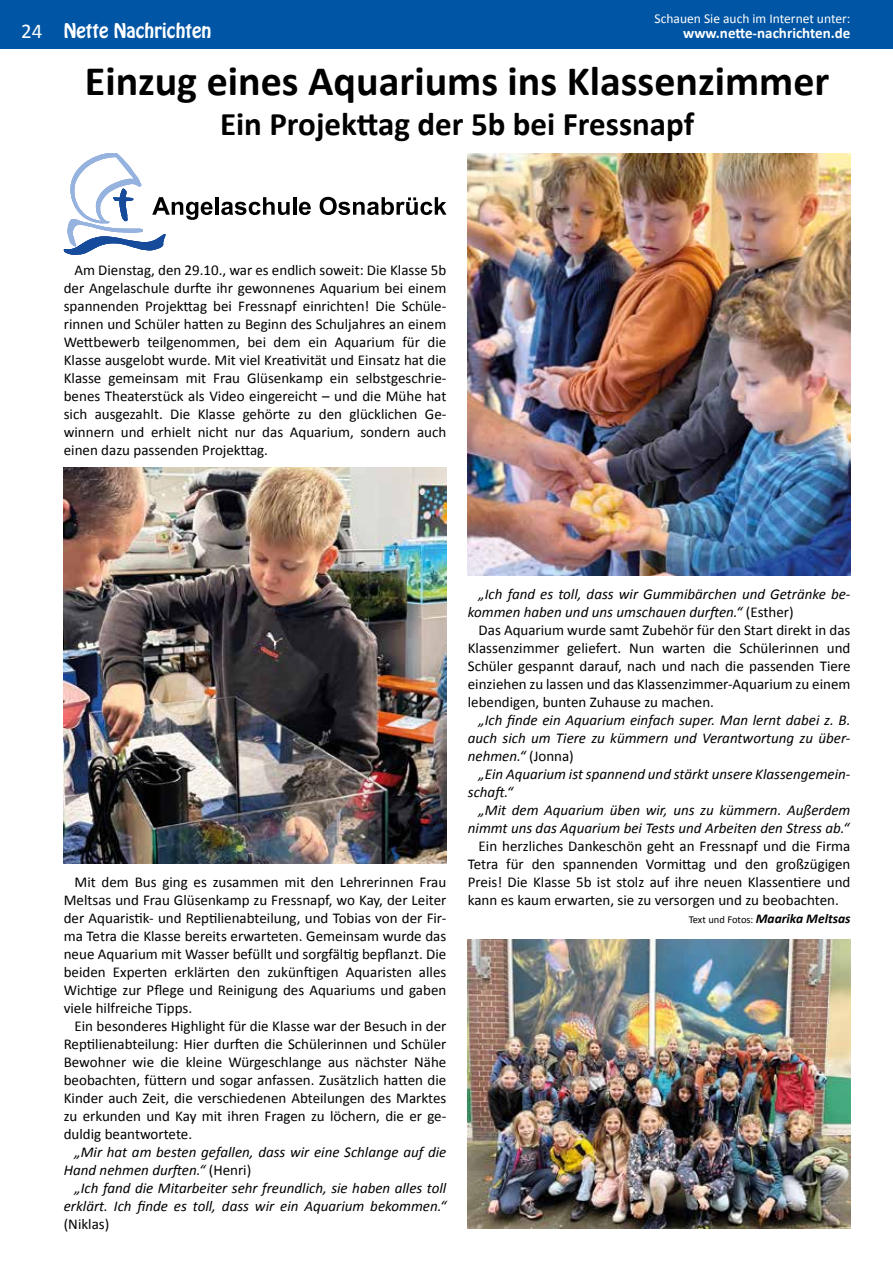
<style>
.page{position:relative;width:893px;height:1263px;background:#fff}
.page>*{position:absolute;margin:0;border:0;box-sizing:border-box;transform-origin:0 0}
.t1{font:700 42px "Calibri";color:#000}
.t2{font:700 33px "Calibri";color:#000}
.t3{font:18px "Hobo Std";color:#fff}
.t4{font:15px/18px "Calibri";color:#000;text-align:justify}
.t5{font:italic 15px/18px "Calibri";color:#000}
.t6{font:700 15px "Calibri";color:#fff}
.t7{font:13.5px "Calibri";color:#fff}
.t8{font:italic 700 13.5px "Calibri";color:#000}
.s1{font-family:"Calibri";font-size:21px}
.s2{font-style:normal}
.s3{font-weight:400;font-style:normal;font-size:10.5px}
</style>
<div class="page">
<div style="left:0;top:0;width:893px;height:49px;background:#0056a4"></div>
<svg style="left:64px;top:153px;width:149px;height:102px"></svg>
<hr style="left:215px;top:197px;width:4px;height:18px;background:#000">
<svg style="left:221px;top:197px;width:69px;height:18px"></svg>
<hr style="left:293px;top:197px;width:3px;height:18px;background:#000">
<svg style="left:299px;top:202px;width:12px;height:13px"></svg>
<svg style="left:320px;top:197px;width:126px;height:18px"></svg>
<img style="left:64px;top:468px;width:382px;height:395px">
<img style="left:468px;top:153px;width:382px;height:422px">
<img style="left:468px;top:940px;width:382px;height:289px">
<p class="t7" style="left:655px;top:10px;width:197px">Schauen Sie auch im Internet unter:</p>
<p class="t6" style="left:683px;top:23px;width:169px">www.nette-nachrichten.de</p>
<h1 class="t1" style="left:85px;top:54px;width:746px">Einzug eines Aquariums ins Klassenzimmer</h1>
<h2 class="t2" style="left:220px;top:103px;width:476px">Ein Projekttag der 5b bei Fressnapf</h2>
<p class="t3" style="left:21px;top:18px;width:192px"><span class="s1">24</span> Nette Nachrichten</p>
<p class="t4" style="left:64px;top:260px;width:384px;text-indent:11px">Am Dienstag, den 29.10., war es endlich soweit: Die Klasse 5b der Angelaschule durfte ihr gewonnenes Aquarium bei einem spannenden Projekttag bei Fressnapf einrichten! Die Schüle&shy;rinnen und Schüler hatten zu Beginn des Schuljahres an einem Wettbewerb teilgenommen, bei dem ein Aquarium für die Klasse ausgelobt wurde. Mit viel Kreativität und Einsatz hat die Klasse gemeinsam mit Frau Glüsenkamp ein selbstgeschrie&shy;benes Theaterstück als Video eingereicht – und die Mühe hat sich ausgezahlt. Die Klasse gehörte zu den glücklichen Ge&shy;winnern und erhielt nicht nur das Aquarium, sondern auch einen dazu passenden Projekttag.</p>
<p class="t4" style="left:64px;top:872px;width:384px;text-indent:11px">Mit dem Bus ging es zusammen mit den Lehrerinnen Frau Meltsas und Frau Glüsenkamp zu Fressnapf, wo Kay, der Leiter der Aquaristik- und Reptilienabteilung, und Tobias von der Fir&shy;ma Tetra die Klasse bereits erwarteten. Gemeinsam wurde das neue Aquarium mit Wasser befüllt und sorgfältig bepflanzt. Die beiden Experten erklärten den zukünftigen Aquaristen alles Wichtige zur Pflege und Reinigung des Aquariums und gaben viele hilfreiche Tipps.</p>
<p class="t4" style="left:64px;top:1016px;width:384px;text-indent:11px">Ein besonderes Highlight für die Klasse war der Besuch in der Reptilienabteilung: Hier durften die Schülerinnen und Schüler Bewohner wie die kleine Würgeschlange aus nächster Nähe beobachten, füttern und sogar anfassen. Zusätzlich hatten die Kinder auch Zeit, die verschiedenen Abteilungen des Marktes zu erkunden und Kay mit ihren Fragen zu löchern, die er ge&shy;duldig beantwortete.</p>
<p class="t5" style="left:64px;top:1142px;width:384px;text-indent:11px">„Mir hat am besten gefallen, dass wir eine Schlange auf die<br>Hand nehmen durften.“ <span class="s2">(Henri)</span></p>
<p class="t5" style="left:64px;top:1178px;width:384px;text-align:right">„Ich fand die Mitarbeiter sehr freundlich, sie haben alles toll erklärt. Ich finde es toll, dass wir ein Aquarium bekommen.“</p>
<p class="t4" style="left:64px;top:1214px;width:47px">(Niklas)</p>
<p class="t5" style="left:468px;top:584px;width:384px;text-indent:11px">„Ich fand es toll, dass wir Gummibärchen und Getränke be&shy;kommen haben und uns umschauen durften.“ <span class="s2">(Esther)</span></p>
<p class="t4" style="left:468px;top:620px;width:384px;text-indent:11px">Das Aquarium wurde samt Zubehör für den Start direkt in das Klassenzimmer geliefert. Nun warten die Schülerinnen und Schüler gespannt darauf, nach und nach die passenden Tiere einziehen zu lassen und das Klassenzimmer-Aquarium zu einem lebendigen, bunten Zuhause zu machen.</p>
<p class="t5" style="left:468px;top:710px;width:384px;text-align:justify;text-indent:11px">„Ich finde ein Aquarium einfach super. Man lernt dabei z. B. auch sich um Tiere zu kümmern und Verantwortung zu über&shy;nehmen.“ <span class="s2">(Jonna)</span></p>
<p class="t5" style="left:468px;top:764px;width:384px;text-indent:11px">„Ein Aquarium ist spannend und stärkt unsere Klassengemein&shy;schaft.“</p>
<p class="t5" style="left:468px;top:800px;width:384px;text-align:right">„Mit dem Aquarium üben wir, uns zu kümmern. Außerdem nimmt uns das Aquarium bei Tests und Arbeiten den Stress ab.“</p>
<p class="t4" style="left:468px;top:836px;width:384px;text-indent:11px">Ein herzliches Dankeschön geht an Fressnapf und die Firma Tetra für den spannenden Vormittag und den großzügigen Preis! Die Klasse 5b ist stolz auf ihre neuen Klassentiere und kann es kaum erwarten, sie zu versorgen und zu beobachten.</p>
<p class="t8" style="left:689px;top:909px;width:163px"><span class="s3">Text und Fotos:</span> Maarika Meltsas</p>
</div>
